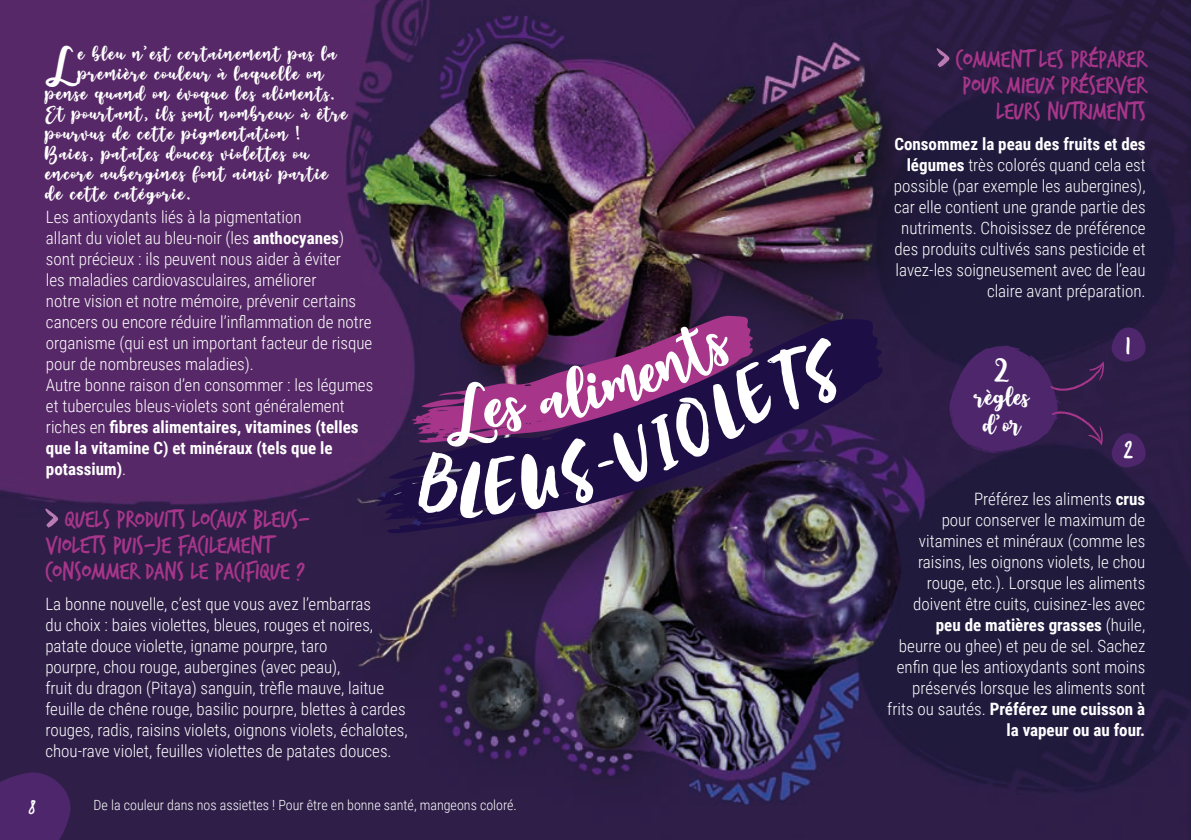
<style>
.page{position:relative;width:1191px;height:840px;background:#fff}
.page>*{position:absolute;margin:0;border:0;box-sizing:border-box;transform-origin:0 0}
.t1{font:47.2px "Fall in Autumn Regular";color:#fff}
.t2{font:36px "Fall in Autumn Regular";color:#fff}
.t3{font:28px/28px "Fall in Autumn Regular";color:#fff}
.t4{font:28px "Trash Hand";color:#fff}
.t5{font:26px/26px "Trash Hand";color:#a7368b;text-align:right}
.t6{font:21px "Fall in Autumn Regular";letter-spacing:.05em;color:#fff}
.t7{font:20px "Trash Hand";color:#fff}
.t8{font:300 17px/21px "Roboto Condensed";color:#fff}
.t9{font:300 14px "Roboto Condensed";color:#fff}
.s1{font-weight:700}
</style>
<div class="page">
<img style="left:0;top:0;width:1191px;height:839px">
<svg style="left:0;top:768px;width:76px;height:71px;background:#452463"></svg>
<svg style="left:373px;top:318px;width:510px;height:219px;background:#3a2253"></svg>
<svg style="left:381px;top:488px;width:7px;height:9px"></svg>
<svg style="left:936px;top:48px;width:14px;height:19px"></svg>
<svg style="left:45px;top:508px;width:14px;height:19px"></svg>
<svg style="left:411px;top:315px;width:342px;height:4px"></svg>
<svg style="left:945px;top:327px;width:202px;height:141px;background:#361f52"></svg>
<svg style="left:409px;top:319px;width:434px;height:214px;background:#452053"></svg>
<p class="t1" style="left:46px;top:34px;width:29px">L</p>
<p class="t6" style="left:79px;top:40px;width:260px">e bleu n’est certainement pas la</p>
<p class="t6" style="left:79px;top:60px;width:247px">première couleur à laquelle on</p>
<p class="t6" style="left:46px;top:80px;width:291px">pense quand on évoque les aliments.</p>
<p class="t6" style="left:46px;top:100px;width:303px">Et pourtant, ils sont nombreux à être</p>
<p class="t6" style="left:46px;top:120px;width:256px">pourvus de cette pigmentation !</p>
<p class="t6" style="left:46px;top:140px;width:265px">Baies, patates douces violettes ou</p>
<p class="t6" style="left:46px;top:160px;width:284px">encore aubergines font ainsi partie</p>
<p class="t6" style="left:46px;top:180px;width:147px">de cette catégorie.</p>
<p class="t8" style="left:46px;top:205px;width:328px">Les antioxydants liés à la pigmentation<br>allant du violet au bleu-noir (les <span class="s1">anthocyanes</span>) sont précieux : ils peuvent nous aider à éviter<br>les maladies cardiovasculaires, améliorer<br>notre vision et notre mémoire, prévenir certains cancers ou encore réduire l’inflammation de notre organisme (qui est un important facteur de risque pour de nombreuses maladies).</p>
<p class="t8" style="left:46px;top:373px;width:329px">Autre bonne raison d’en consommer : les légumes et tubercules bleus-violets sont généralement riches en <span class="s1">fibres alimentaires, vitamines (telles que la vitamine C) et minéraux (tels que le potassium)</span>.</p>
<p class="t5" style="left:45px;top:507px;width:266px;text-align:left;text-indent:19px">QUELS PRODUITS LOCAUX BLEUS-<br>VIOLETS PUIS-JE FACILEMENT<br>CONSOMMER DANS LE PACIFIQUE ?</p>
<p class="t8" style="left:45px;top:592px;width:364px">La bonne nouvelle, c’est que vous avez l’embarras<br>du choix : baies violettes, bleues, rouges et noires, patate douce violette, igname pourpre, taro<br>pourpre, chou rouge, aubergines (avec peau),<br>fruit du dragon (Pitaya) sanguin, trèfle mauve, laitue feuille de chêne rouge, basilic pourpre, blettes à cardes rouges, radis, raisins violets, oignons violets, échalotes, chou-rave violet, feuilles violettes de patates douces.</p>
<p class="t7" style="left:28px;top:797px;width:9px">8</p>
<p class="t9" style="left:94px;top:794px;width:425px">De la couleur dans nos assiettes ! Pour être en bonne santé, mangeons coloré.</p>
<p class="t5" style="left:956px;top:47px;width:191px">COMMENT LES PRÉPARER<br>POUR MIEUX PRÉSERVER<br>LEURS NUTRIMENTS</p>
<p class="t8" style="left:893px;top:132px;width:253px;text-align:right"><span class="s1">Consommez la peau des fruits et des légumes</span> très colorés quand cela est possible (par exemple les aubergines), car elle contient une grande partie des nutriments. Choisissez de préférence des produits cultivés sans pesticide et lavez-les soigneusement avec de l’eau claire avant préparation.</p>
<p class="t2" style="left:994px;top:349px;width:18px">2</p>
<p class="t3" style="left:975px;top:383px;width:55px">règles d’or</p>
<p class="t4" style="left:1125px;top:331px;width:7px">1</p>
<p class="t4" style="left:1123px;top:435px;width:11px">2</p>
<p class="t8" style="left:887px;top:487px;width:259px;text-align:right">Préférez les aliments <span class="s1">crus<br></span>pour conserver le maximum de vitamines et minéraux (comme les raisins, les oignons violets, le chou rouge, etc.). Lorsque les aliments doivent être cuits, cuisinez-les avec <span class="s1">peu de matières grasses</span> (huile,<br>beurre ou ghee) et peu de sel. Sachez enfin que les antioxydants sont moins préservés lorsque les aliments sont frits ou sautés. <span class="s1">Préférez une cuisson à la vapeur ou au four.</span></p>
</div>
